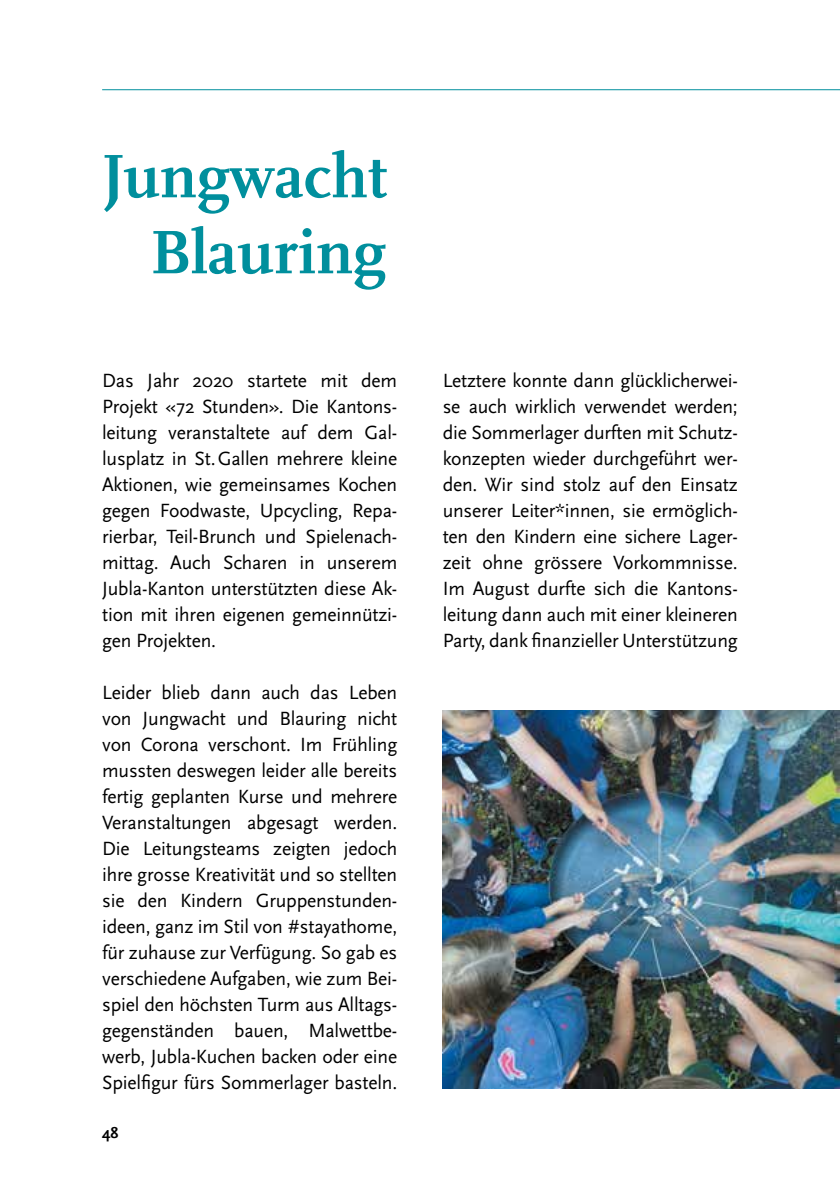
<style>
.page{position:relative;width:840px;height:1191px;background:#fff}
.page>*{position:absolute;margin:0;border:0;box-sizing:border-box;transform-origin:0 0}
.t1{font:700 64px/76px "Scala Pro";color:#008f9d;text-align:right}
.t2{font:20px/26px "Scala Sans Pro";letter-spacing:-.01em;color:#000;text-align:justify}
.t3{font:700 16px "Scala Sans Pro";color:#000}
</style>
<div class="page">
<hr style="left:102px;top:89px;width:737px;height:1px;background:#008f9d">
<img style="left:442px;top:710px;width:397px;height:379px">
<h1 class="t1" style="left:102px;top:139px;width:286px">Jungwacht<br>Blauring</h1>
<p class="t2" style="left:102px;top:367px;width:296px">Das Jahr 2020 startete mit dem Projekt «72 Stunden». Die Kantons&shy;leitung veranstaltete auf dem Gal&shy;lusplatz in St.Gallen mehrere kleine Aktionen, wie gemeinsames Kochen gegen Foodwaste, Upcycling, Repa&shy;rierbar, Teil-Brunch und Spielenach&shy;mittag. Auch Scharen in unserem Jubla-Kanton unterstützten diese Ak&shy;tion mit ihren eigenen gemeinnützi&shy;gen Projekten.</p>
<p class="t2" style="left:102px;top:679px;width:296px">Leider blieb dann auch das Leben von Jungwacht und Blauring nicht von Corona verschont. Im Frühling mussten deswegen leider alle bereits fertig geplanten Kurse und mehrere Veranstaltungen abgesagt werden.<br>Die Leitungsteams zeigten jedoch ihre grosse Kreativität und so stellten sie den Kindern Gruppenstunden&shy;ideen, ganz im Stil von #stayathome, für zuhause zur Verfügung. So gab es verschiedene Aufgaben, wie zum Bei&shy;spiel den höchsten Turm aus Alltags&shy;gegenständen bauen, Malwettbe&shy;werb, Jubla-Kuchen backen oder eine Spielfigur fürs Sommerlager basteln.</p>
<p class="t3" style="left:102px;top:1123px;width:18px">48</p>
<p class="t2" style="left:442px;top:367px;width:296px">Letztere konnte dann glücklicherwei&shy;se auch wirklich verwendet werden; die Sommerlager durften mit Schutz&shy;konzepten wieder durchgeführt wer&shy;den. Wir sind stolz auf den Einsatz unserer Leiter*innen, sie ermöglich&shy;ten den Kindern eine sichere Lager&shy;zeit ohne grössere Vorkommnisse.<br>Im August durfte sich die Kantons&shy;leitung dann auch mit einer kleineren Party, dank finanzieller Unterstützung</p>
</div>
